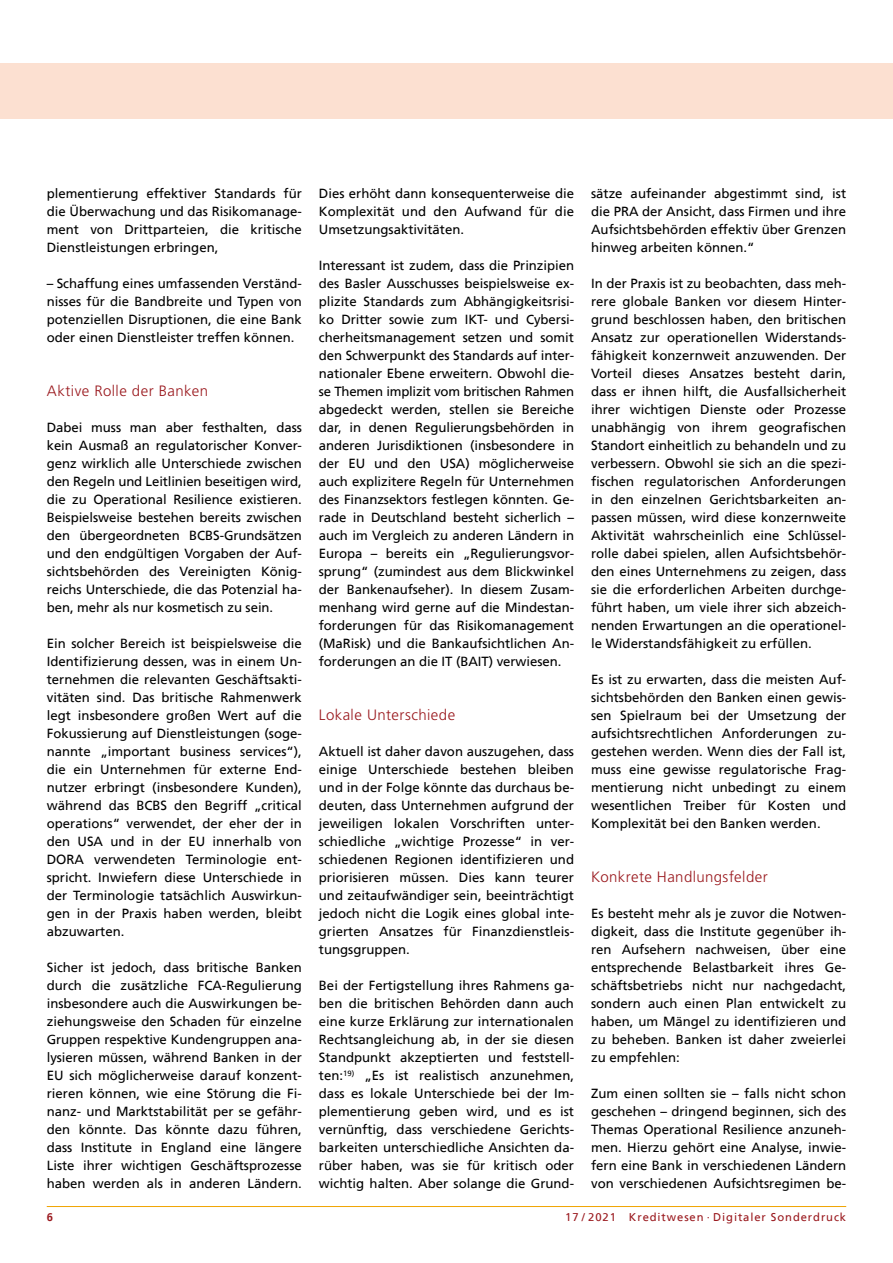
<style>
.page{position:relative;width:893px;height:1263px;background:#fff}
.page>*{position:absolute;margin:0;border:0;box-sizing:border-box;transform-origin:0 0}
.Zwischenüberschrift{font:300 15px "Frutiger";letter-spacing:.03em;color:#9a191e}
.Fließtext{font:13.2px/18px "Frutiger";color:#000;text-align:justify}
.t1{font:11.25px "Frutiger";letter-spacing:.08em;color:#9a191e}
.t2{font:700 11.25px "Frutiger";color:#9a191e}
</style>
<div class="page">
<hr style="left:47px;top:1206px;width:799px;height:1px;background:#f0a400">
<div style="left:0;top:64px;width:893px;height:55px;background:#fce0d1"></div>
<p class="Fließtext" style="left:47px;top:185px;width:257px">plementierung effektiver Standards für die Überwachung und das Risikomanage&shy;ment von Drittparteien, die kritische Dienstleistungen erbringen,</p>
<p class="Fließtext" style="left:47px;top:275px;width:257px">– Schaffung eines umfassenden Verständ&shy;nisses für die Bandbreite und Typen von potenziellen Disruptionen, die eine Bank oder einen Dienstleister treffen können.</p>
<p class="Zwischenüberschrift" style="left:47px;top:382px;width:163px">Aktive Rolle der Banken</p>
<p class="Fließtext" style="left:47px;top:419px;width:257px">Dabei muss man aber festhalten, dass kein Ausmaß an regulatorischer Konver&shy;genz wirklich alle Unterschiede zwischen den Regeln und Leitlinien beseitigen wird, die zu Operational Resilience existieren.<br>Beispielsweise bestehen bereits zwischen den übergeordneten BCBS-Grundsätzen und den endgültigen Vorgaben der Auf&shy;sichtsbehörden des Vereinigten König&shy;reichs Unterschiede, die das Potenzial ha&shy;ben, mehr als nur kosmetisch zu sein.</p>
<p class="Fließtext" style="left:47px;top:635px;width:257px">Ein solcher Bereich ist beispielsweise die Identifizierung dessen, was in einem Un&shy;ternehmen die relevanten Geschäftsakti&shy;vitäten sind. Das britische Rahmenwerk legt insbesondere großen Wert auf die Fokussierung auf Dienstleistungen (soge&shy;nannte „important business services“), die ein Unternehmen für externe End&shy;nutzer erbringt (insbesondere Kunden), während das BCBS den Begriff „critical operations“ verwendet, der eher der in den USA und in der EU innerhalb von DORA verwendeten Terminologie ent&shy;spricht. Inwiefern diese Unterschiede in der Terminologie tatsächlich Auswirkun&shy;gen in der Praxis haben werden, bleibt abzuwarten.</p>
<p class="Fließtext" style="left:47px;top:959px;width:257px">Sicher ist jedoch, dass britische Banken durch die zusätzliche FCA-Regulierung insbesondere auch die Auswirkungen be&shy;ziehungsweise den Schaden für einzelne Gruppen respektive Kundengruppen ana&shy;lysieren müssen, während Banken in der EU sich möglicherweise darauf konzent&shy;rieren können, wie eine Störung die Fi&shy;nanz- und Marktstabilität per se gefähr&shy;den könnte. Das könnte dazu führen, dass Institute in England eine längere Liste ihrer wichtigen Geschäftsprozesse haben werden als in anderen Ländern.</p>
<p class="Fließtext" style="left:319px;top:185px;width:257px">Dies erhöht dann konsequenterweise die Komplexität und den Aufwand für die Umsetzungsaktivitäten.</p>
<p class="Fließtext" style="left:319px;top:257px;width:257px">Interessant ist zudem, dass die Prinzipien des Basler Ausschusses beispielsweise ex&shy;plizite Standards zum Abhängigkeitsrisi&shy;ko Dritter sowie zum IKT- und Cybersi&shy;cherheitsmanagement setzen und somit den Schwerpunkt des Standards auf inter&shy;nationaler Ebene erweitern. Obwohl die&shy;se Themen implizit vom britischen Rahmen abgedeckt werden, stellen sie Bereiche dar, in denen Regulierungsbehörden in anderen Jurisdiktionen (insbesondere in der EU und den USA) möglicherweise auch explizitere Regeln für Unternehmen des Finanzsektors festlegen könnten. Ge&shy;rade in Deutschland besteht sicherlich – auch im Vergleich zu anderen Ländern in Europa – bereits ein „Regulierungsvor&shy;sprung“ (zumindest aus dem Blickwinkel der Bankenaufseher). In diesem Zusam&shy;menhang wird gerne auf die Mindestan&shy;forderungen für das Risikomanagement (MaRisk) und die Bankaufsichtlichen An&shy;forderungen an die IT (BAIT) verwiesen.</p>
<p class="Zwischenüberschrift" style="left:319px;top:706px;width:138px">Lokale Unterschiede</p>
<p class="Fließtext" style="left:319px;top:743px;width:257px">Aktuell ist daher davon auszugehen, dass einige Unterschiede bestehen bleiben und in der Folge könnte das durchaus be&shy;deuten, dass Unternehmen aufgrund der jeweiligen lokalen Vorschriften unter&shy;schiedliche „wichtige Prozesse“ in ver&shy;schiedenen Regionen identifizieren und priorisieren müssen. Dies kann teurer und zeitaufwändiger sein, beeinträchtigt jedoch nicht die Logik eines global inte&shy;grierten Ansatzes für Finanzdienstleis&shy;tungsgruppen.</p>
<p class="Fließtext" style="left:319px;top:977px;width:257px">Bei der Fertigstellung ihres Rahmens ga&shy;ben die britischen Behörden dann auch eine kurze Erklärung zur internationalen Rechtsangleichung ab, in der sie diesen Standpunkt akzeptierten und feststell&shy;ten:<sup>19)</sup> „Es ist realistisch anzunehmen, dass es lokale Unterschiede bei der Im&shy;plementierung geben wird, und es ist vernünftig, dass verschiedene Gerichts&shy;barkeiten unterschiedliche Ansichten da&shy;rüber haben, was sie für kritisch oder wichtig halten. Aber solange die Grund-</p>
<p class="Fließtext" style="left:591px;top:185px;width:257px">sätze aufeinander abgestimmt sind, ist die PRA der Ansicht, dass Firmen und ihre Aufsichtsbehörden effektiv über Grenzen hinweg arbeiten können.“</p>
<p class="Fließtext" style="left:591px;top:275px;width:257px">In der Praxis ist zu beobachten, dass meh&shy;rere globale Banken vor diesem Hinter&shy;grund beschlossen haben, den britischen Ansatz zur operationellen Widerstands&shy;fähigkeit konzernweit anzuwenden. Der Vorteil dieses Ansatzes besteht darin, dass er ihnen hilft, die Ausfallsicherheit ihrer wichtigen Dienste oder Prozesse unabhängig von ihrem geografischen Standort einheitlich zu behandeln und zu verbessern. Obwohl sie sich an die spezi&shy;fischen regulatorischen Anforderungen in den einzelnen Gerichtsbarkeiten an&shy;passen müssen, wird diese konzernweite Aktivität wahrscheinlich eine Schlüssel&shy;rolle dabei spielen, allen Aufsichtsbehör&shy;den eines Unternehmens zu zeigen, dass sie die erforderlichen Arbeiten durchge&shy;führt haben, um viele ihrer sich abzeich&shy;nenden Erwartungen an die operationel&shy;le Widerstandsfähigkeit zu erfüllen.</p>
<p class="Fließtext" style="left:591px;top:671px;width:257px">Es ist zu erwarten, dass die meisten Auf&shy;sichtsbehörden den Banken einen gewis&shy;sen Spielraum bei der Umsetzung der aufsichtsrechtlichen Anforderungen zu&shy;gestehen werden. Wenn dies der Fall ist, muss eine gewisse regulatorische Frag&shy;mentierung nicht unbedingt zu einem wesentlichen Treiber für Kosten und Komplexität bei den Banken werden.</p>
<p class="Zwischenüberschrift" style="left:591px;top:868px;width:178px">Konkrete Handlungsfelder</p>
<p class="Fließtext" style="left:591px;top:905px;width:257px">Es besteht mehr als je zuvor die Notwen&shy;digkeit, dass die Institute gegenüber ih&shy;ren Aufsehern nachweisen, über eine entsprechende Belastbarkeit ihres Ge&shy;schäftsbetriebs nicht nur nachgedacht, sondern auch einen Plan entwickelt zu haben, um Mängel zu identifizieren und zu beheben. Banken ist daher zweierlei zu empfehlen:</p>
<p class="Fließtext" style="left:591px;top:1085px;width:257px">Zum einen sollten sie – falls nicht schon geschehen – dringend beginnen, sich des Themas Operational Resilience anzuneh&shy;men. Hierzu gehört eine Analyse, inwie&shy;fern eine Bank in verschiedenen Ländern von verschiedenen Aufsichtsregimen be-</p>
<p class="t2" style="left:47px;top:1211px;width:8px">6</p>
<p class="t1" style="left:565px;top:1211px;width:282px">17 / 2021 Kreditwesen · Digitaler Sonderdruck</p>
</div>
